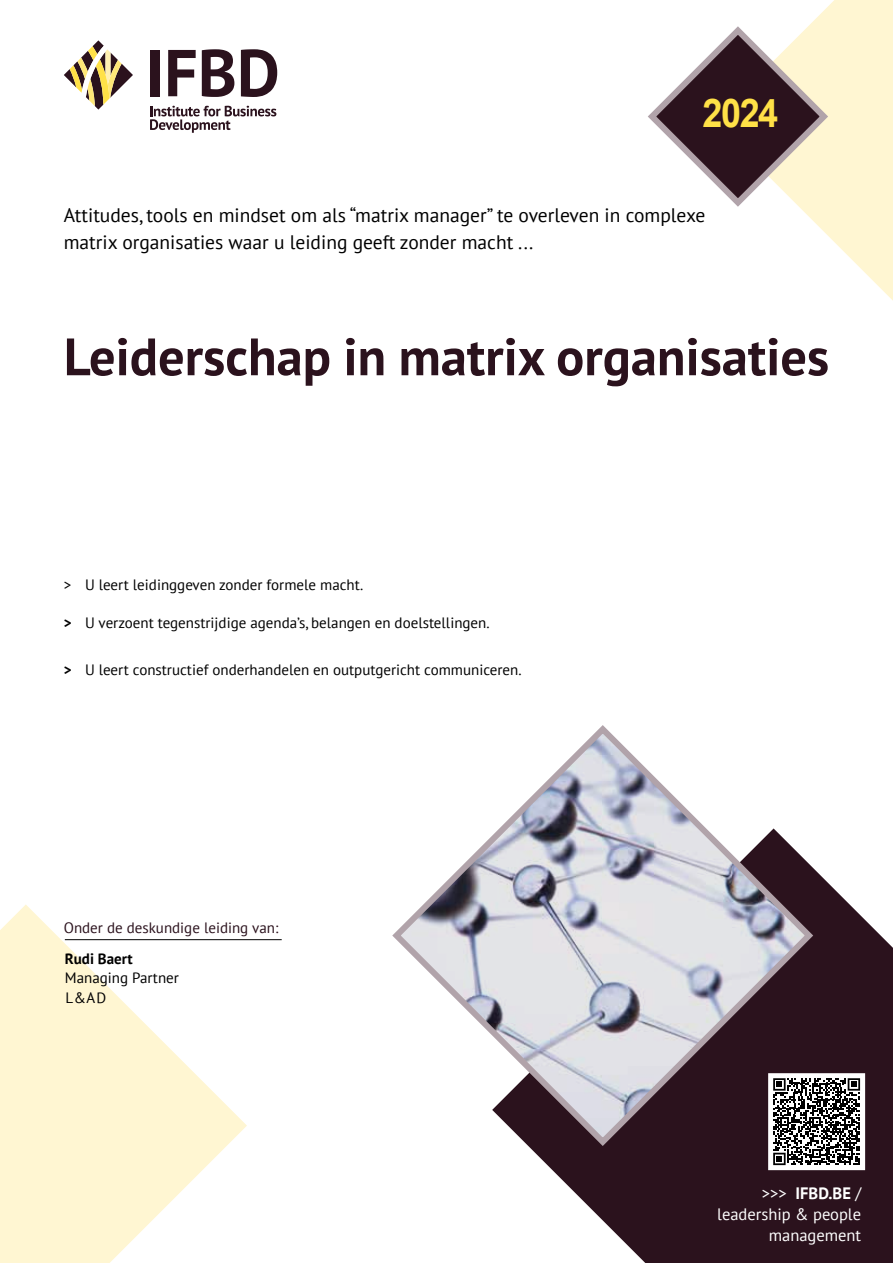
<style>
.page{position:relative;width:893px;height:1263px;background:#fff}
.page>*{position:absolute;margin:0;border:0;box-sizing:border-box;transform-origin:0 0}
.t1{font:700 52.5px "PT Sans";color:#2b121d}
.t2{font:700 39.6px "Arial";color:#ffe147;scale:.91 1}
.t3{font:19.5px/27px "PT Sans";color:#000}
.t4{font:16.5px/21px "PT Sans";color:#fff;text-align:right}
.t5{font:15px/19.5px "PT Sans";color:#000}
.t6{font:15px "PT Sans";color:#2b121d}
.t7{font:700 15px "PT Sans";color:#000}
.s1{font-weight:700}
</style>
<div class="page">
<svg style="left:803px;top:0;width:90px;height:301px;fill:#fff6d2"></svg>
<svg style="left:0;top:904px;width:247px;height:359px;fill:#fff6d2"></svg>
<svg style="left:648px;top:22px;width:184px;height:189px"></svg>
<svg style="left:532px;top:872px;width:361px;height:391px;fill:#2b121d"></svg>
<svg style="left:64px;top:40px;width:69px;height:70px"></svg>
<div style="left:150px;top:50px;width:9px;height:46px;background:#2b121d"></div>
<svg style="left:168px;top:50px;width:28px;height:46px"></svg>
<svg style="left:202px;top:49px;width:32px;height:48px"></svg>
<svg style="left:241px;top:49px;width:36px;height:48px"></svg>
<svg style="left:150px;top:106px;width:126px;height:27px"></svg>
<svg style="left:392px;top:725px;width:425px;height:425px"></svg>
<hr style="left:65px;top:939px;width:217px;height:1px;background:#000">
<div style="left:770px;top:1075px;width:94px;height:94px;background:#fff"></div>
<svg style="left:773px;top:1078px;width:87px;height:87px"></svg>
<div style="left:768px;top:1073px;width:97px;height:97px;border:3px solid #fff"></div>
<h2 class="t2" style="left:702px;top:87px;width:85px">2024</h2>
<h3 class="t3" style="left:64px;top:201px;width:643px">Attitudes, tools en mindset om als “matrix manager” te overleven in complexe matrix organisaties waar u leiding geeft zonder macht ...</h3>
<h1 class="t1" style="left:64px;top:322px;width:767px">Leiderschap in matrix organisaties</h1>
<p class="t5" style="left:64px;top:574px;width:301px">&gt; U leert leidinggeven zonder formele macht.</p>
<p class="t5" style="left:64px;top:612px;width:427px"><span class="s1">&gt;</span> U verzoent tegenstrijdige agenda’s, belangen en doelstellingen.</p>
<p class="t5" style="left:64px;top:659px;width:459px"><span class="s1">&gt;</span> U leert constructief onderhandelen en outputgericht communiceren.</p>
<p class="t6" style="left:64px;top:918px;width:216px">Onder de deskundige leiding van:</p>
<p class="t7" style="left:65px;top:948px;width:69px">Rudi Baert</p>
<p class="t5" style="left:65px;top:968px;width:116px">Managing Partner<br>L&amp;AD</p>
<p class="t4" style="left:717px;top:1182px;width:145px">&gt;&gt;&gt; <span class="s1">IFBD.BE</span> / leadership &amp; people management</p>
</div>
